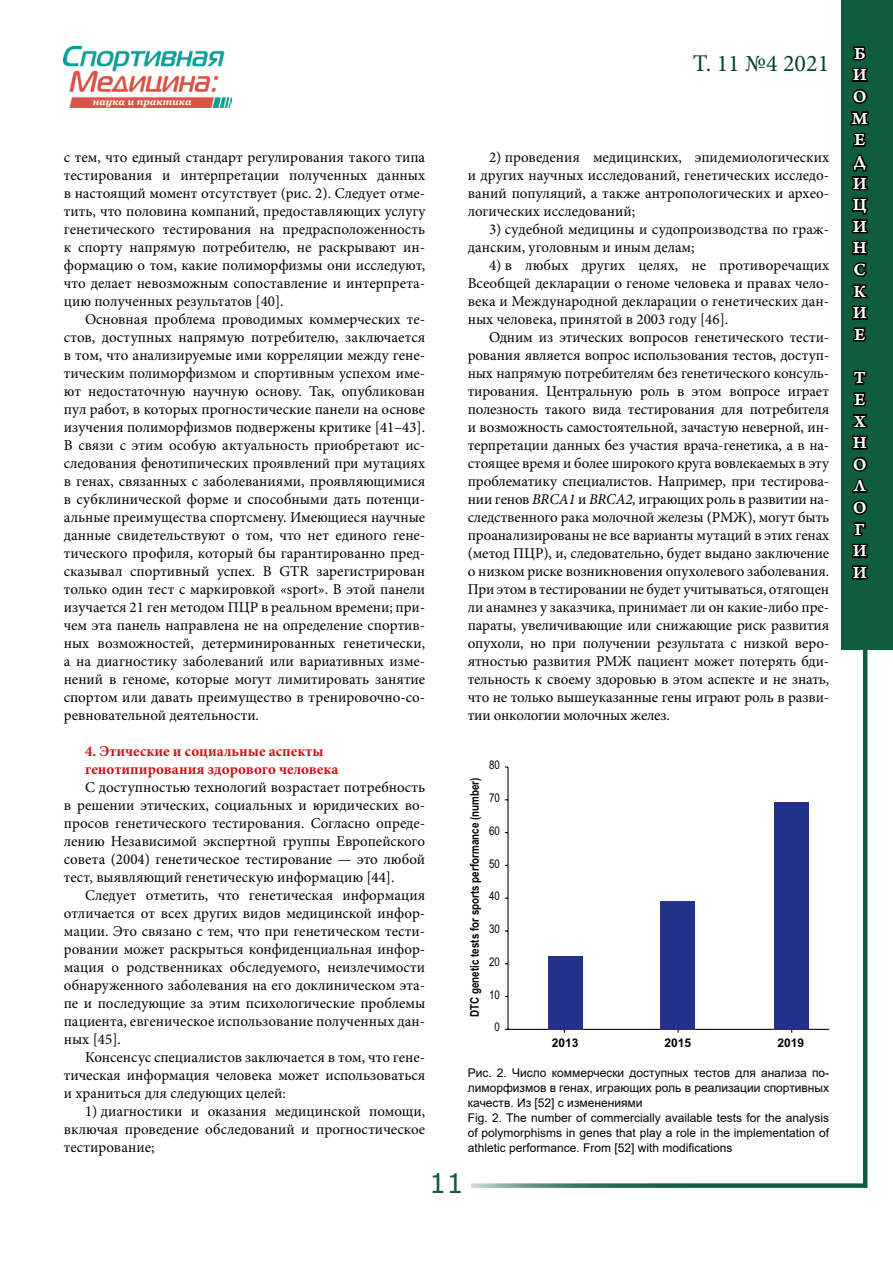
<style>
.page{position:relative;width:893px;height:1263px;background:#fff}
.page>*{position:absolute;margin:0;border:0;box-sizing:border-box;transform-origin:0 0}
.t1{font:27px "Verdana";color:#0f5d3b}
.t2{font:24px "Minion Pro";color:#004331}
.t3{font:18px/21.6px "Arno Pro Smbd Caption";color:#fff}
.osn-text{font:15px/18px "Minion Pro";color:#000;text-align:justify}
.t4{font:700 15px/18px "Minion Pro";color:#cd1013}
.Подрисуночная_подпис{font:12px/15px "Arial";color:#000;text-align:justify}
.t5{font:700 12px "Arial Narrow";color:#000}
.t6{font:12px "Arial Narrow";color:#000}
.t7{font:700 12px "Arial";color:#000}
.s1{font-style:italic}
</style>
<div class="page">
<hr style="left:863px;top:111px;width:4px;height:1076px;background:#0f5d3b">
<svg style="left:471px;top:1183px;width:396px;height:5px;background:#448066"></svg>
<img style="left:64px;top:47px;width:168px;height:60px">
<div style="left:841px;top:0;width:52px;height:649px;background:#0f5d3b"></div>
<svg style="left:850px;top:46px;width:19px;height:296px"></svg>
<svg style="left:851px;top:370px;width:17px;height:210px"></svg>
<hr style="left:507px;top:767px;width:2px;height:262px;background:#000">
<hr style="left:508px;top:1029px;width:321px;height:1px;background:#000">
<div style="left:548px;top:956px;width:35px;height:73px;background:#24318a"></div>
<div style="left:660px;top:901px;width:35px;height:128px;background:#24318a"></div>
<div style="left:774px;top:802px;width:34px;height:227px;background:#24318a"></div>
<p class="osn-text" style="left:64px;top:148px;width:363px">с тем, что единый стандарт регулирования такого типа тестирования и интерпретации полученных данных в настоящий момент отсутствует (рис. 2). Следует отме&shy;тить, что половина компаний, предоставляющих услугу генетического тестирования на предрасположенность к спорту напрямую потребителю, не раскрывают ин&shy;формацию о том, какие полиморфизмы они исследуют, что делает невозможным сопоставление и интерпрета&shy;цию полученных результатов [40].</p>
<p class="osn-text" style="left:64px;top:310px;width:363px;text-indent:21px">Основная проблема проводимых коммерческих те&shy;стов, доступных напрямую потребителю, заключается в том, что анализируемые ими корреляции между гене&shy;тическим полиморфизмом и спортивным успехом име&shy;ют недостаточную научную основу. Так, опубликован пул работ, в которых прогностические панели на основе изучения полиморфизмов подвержены критике [41–43].<br>В связи с этим особую актуальность приобретают ис&shy;следования фенотипических проявлений при мутациях в генах, связанных с заболеваниями, проявляющимися в субклинической форме и способными дать потенци&shy;альные преимущества спортсмену. Имеющиеся научные данные свидетельствуют о том, что нет единого гене&shy;тического профиля, который бы гарантированно пред&shy;сказывал спортивный успех. В GTR зарегистрирован только один тест с маркировкой «sport». В этой панели изучается 21 ген методом ПЦР в реальном времени; при&shy;чем эта панель направлена не на определение спортив&shy;ных возможностей, детерминированных генетически, а на диагностику заболеваний или вариативных изме&shy;нений в геноме, которые могут лимитировать занятие спортом или давать преимущество в тренировочно-со&shy;ревновательной деятельности.</p>
<p class="t4" style="left:85px;top:742px;width:255px">4. Этические и социальные аспекты генотипирования здорового человека</p>
<p class="osn-text" style="left:64px;top:778px;width:363px;text-indent:21px">С доступностью технологий возрастает потребность в решении этических, социальных и юридических во&shy;просов генетического тестирования. Согласно опреде&shy;лению Независимой экспертной группы Европейского совета (2004) генетическое тестирование — это любой тест, выявляющий генетическую информацию [44].</p>
<p class="osn-text" style="left:64px;top:886px;width:363px;text-indent:21px">Следует отметить, что генетическая информация отличается от всех других видов медицинской инфор&shy;мации. Это связано с тем, что при генетическом тести&shy;ровании может раскрыться конфиденциальная инфор&shy;мация о родственниках обследуемого, неизлечимости обнаруженного заболевания на его доклиническом эта&shy;пе и последующие за этим психологические проблемы пациента, евгеническое использование полученных дан&shy;ных [45].</p>
<p class="osn-text" style="left:64px;top:1048px;width:363px;text-indent:21px">Консенсус специалистов заключается в том, что гене&shy;тическая информация человека может использоваться и храниться для следующих целей:</p>
<p class="osn-text" style="left:64px;top:1102px;width:363px;text-indent:21px">1) диагностики и оказания медицинской помощи, включая проведение обследований и прогностическое тестирование;</p>
<h2 class="t2" style="left:693px;top:48px;width:138px">Т. 11 №4 2021</h2>
<p class="osn-text" style="left:468px;top:148px;width:363px;text-indent:21px">2) проведения медицинских, эпидемиологических и других научных исследований, генетических исследо&shy;ваний популяций, а также антропологических и архео&shy;логических исследований;</p>
<p class="osn-text" style="left:468px;top:220px;width:363px;text-indent:21px">3) судебной медицины и судопроизводства по граж&shy;данским, уголовным и иным делам;</p>
<p class="osn-text" style="left:468px;top:256px;width:363px;text-indent:21px">4) в любых других целях, не противоречащих Всеобщей декларации о геноме человека и правах чело&shy;века и Международной декларации о генетических дан&shy;ных человека, принятой в 2003 году [46].</p>
<p class="osn-text" style="left:468px;top:328px;width:363px;text-indent:21px">Одним из этических вопросов генетического тести&shy;рования является вопрос использования тестов, доступ&shy;ных напрямую потребителям без генетического консуль&shy;тирования. Центральную роль в этом вопросе играет полезность такого вида тестирования для потребителя и возможность самостоятельной, зачастую неверной, ин&shy;терпретации данных без участия врача-генетика, а в на&shy;стоящее время и более широкого круга вовлекаемых в эту проблематику специалистов. Например, при тестирова&shy;нии генов <span class="s1">BRCA1</span> и <span class="s1">BRCA2,</span> играющих роль в развитии на&shy;следственного рака молочной железы (РМЖ), могут быть проанализированы не все варианты мутаций в этих генах (метод ПЦР), и, следовательно, будет выдано заключение о низком риске возникновения опухолевого заболевания.<br>При этом в тестировании не будет учитываться, отягощен ли анамнез у заказчика, принимает ли он какие-либо пре&shy;параты, увеличивающие или снижающие риск развития опухоли, но при получении результата с низкой веро&shy;ятностью развития РМЖ пациент может потерять бди&shy;тельность к своему здоровью в этом аспекте и не знать, что не только вышеуказанные гены играют роль в разви&shy;тии онкологии молочных желез.</p>
<p class="t5" style="left:465px;top:1017px;width:241px;rotate:-90deg">DTC genetic tests for sports performance (number)</p>
<p class="t6" style="left:489px;top:756px;width:12px">80</p>
<p class="t6" style="left:489px;top:789px;width:12px">70</p>
<p class="t6" style="left:489px;top:822px;width:12px">60</p>
<p class="t6" style="left:489px;top:854px;width:12px">50</p>
<p class="t6" style="left:489px;top:887px;width:12px">40</p>
<p class="t6" style="left:489px;top:920px;width:12px">30</p>
<p class="t6" style="left:489px;top:953px;width:12px">20</p>
<p class="t6" style="left:489px;top:985px;width:12px">10</p>
<p class="t6" style="left:495px;top:1018px;width:7px">0</p>
<p class="t7" style="left:552px;top:1034px;width:28px">2013</p>
<p class="t7" style="left:665px;top:1034px;width:28px">2015</p>
<p class="t7" style="left:777px;top:1034px;width:28px">2019</p>
<p class="Подрисуночная_подпис" style="left:468px;top:1065px;width:363px">Рис. 2. Число коммерчески доступных тестов для анализа по&shy;лиморфизмов в генах, играющих роль в реализации спортивных качеств. Из [52] c изменениями</p>
<p class="Подрисуночная_подпис" style="left:468px;top:1110px;width:363px">Fig. 2. The number of commercially available tests for the analysis of polymorphisms in genes that play a role in the implementation of athletic performance. From [52] with modifications</p>
<h1 class="t1" style="left:429px;top:1165px;width:36px">11</h1>
<p class="t3" style="left:852px;top:43px;width:18px">Б<br>И<br>О<br>М<br>Е<br>Д<br>И<br>Ц<br>И<br>Н<br>С<br>К<br>И<br>Е</p>
<p class="t3" style="left:853px;top:368px;width:16px;text-align:justify">Т Е Х Н О Л О Г И И</p>
</div>
